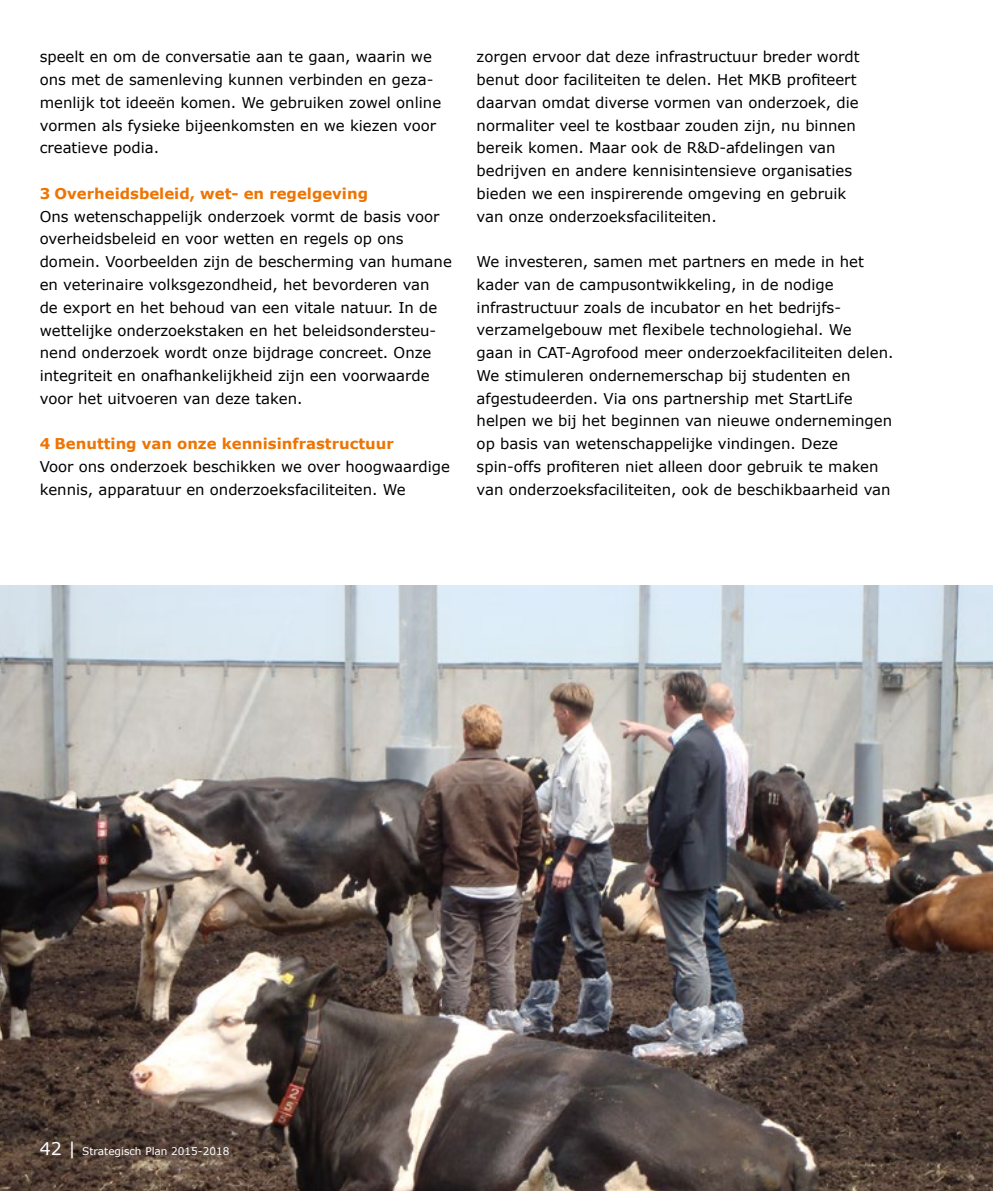
<style>
.page{position:relative;width:993px;height:1191px;background:#fff}
.page>*{position:absolute;margin:0;border:0;box-sizing:border-box;transform-origin:0 0}
.t1{font:14.88px/22.8px "Verdana";color:#000}
.t2{font:700 14.88px "Verdana";color:#ee7402}
.t3{font:10.5px "Verdana";color:#fff}
.s1{font-size:17.5px}
</style>
<div class="page">
<img style="left:0;top:586px;width:992px;height:605px">
<p class="t1" style="left:40px;top:45px;width:403px">speelt en om de conversatie aan te gaan, waarin we ons met de samenleving kunnen verbinden en geza&shy;menlijk tot ideeën komen. We gebruiken zowel online vormen als fysieke bijeenkomsten en we kiezen voor creatieve podia.</p>
<p class="t2" style="left:40px;top:183px;width:330px">3 Overheidsbeleid, wet- en regelgeving</p>
<p class="t1" style="left:40px;top:205px;width:413px">Ons wetenschappelijk onderzoek vormt de basis voor overheidsbeleid en voor wetten en regels op ons domein. Voorbeelden zijn de bescherming van humane en veterinaire volksgezondheid, het bevorderen van<br>de export en het behoud van een vitale natuur. In de wettelijke onderzoekstaken en het beleidsondersteu&shy;nend onderzoek wordt onze bijdrage concreet. Onze integriteit en onafhankelijkheid zijn een voorwaarde voor het uitvoeren van deze taken.</p>
<p class="t2" style="left:40px;top:433px;width:355px">4 Benutting van onze kennisinfrastructuur</p>
<p class="t1" style="left:40px;top:455px;width:411px">Voor ons onderzoek beschikken we over hoogwaardige kennis, apparatuur en onderzoeksfaciliteiten. We</p>
<p class="t1" style="left:476px;top:45px;width:384px">zorgen ervoor dat deze infrastructuur breder wordt benut door faciliteiten te delen. Het MKB profiteert daarvan omdat diverse vormen van onderzoek, die normaliter veel te kostbaar zouden zijn, nu binnen bereik komen. Maar ook de R&amp;D-afdelingen van bedrijven en andere kennisintensieve organisaties bieden we een inspirerende omgeving en gebruik van onze onderzoeksfaciliteiten.</p>
<p class="t1" style="left:476px;top:250px;width:418px">We investeren, samen met partners en mede in het kader van de campusontwikkeling, in de nodige infrastructuur zoals de incubator en het bedrijfs&shy;verzamelgebouw met flexibele technologiehal. We<br>gaan in CAT-Agrofood meer onderzoekfaciliteiten delen.<br>We stimuleren ondernemerschap bij studenten en afgestudeerden. Via ons partnership met StartLife helpen we bij het beginnen van nieuwe ondernemingen op basis van wetenschappelijke vindingen. Deze spin-offs profiteren niet alleen door gebruik te maken van onderzoeksfaciliteiten, ook de beschikbaarheid van</p>
<p class="t3" style="left:40px;top:1143px;width:191px"><span class="s1">42 |</span> Strategisch Plan 2015-2018</p>
</div>
